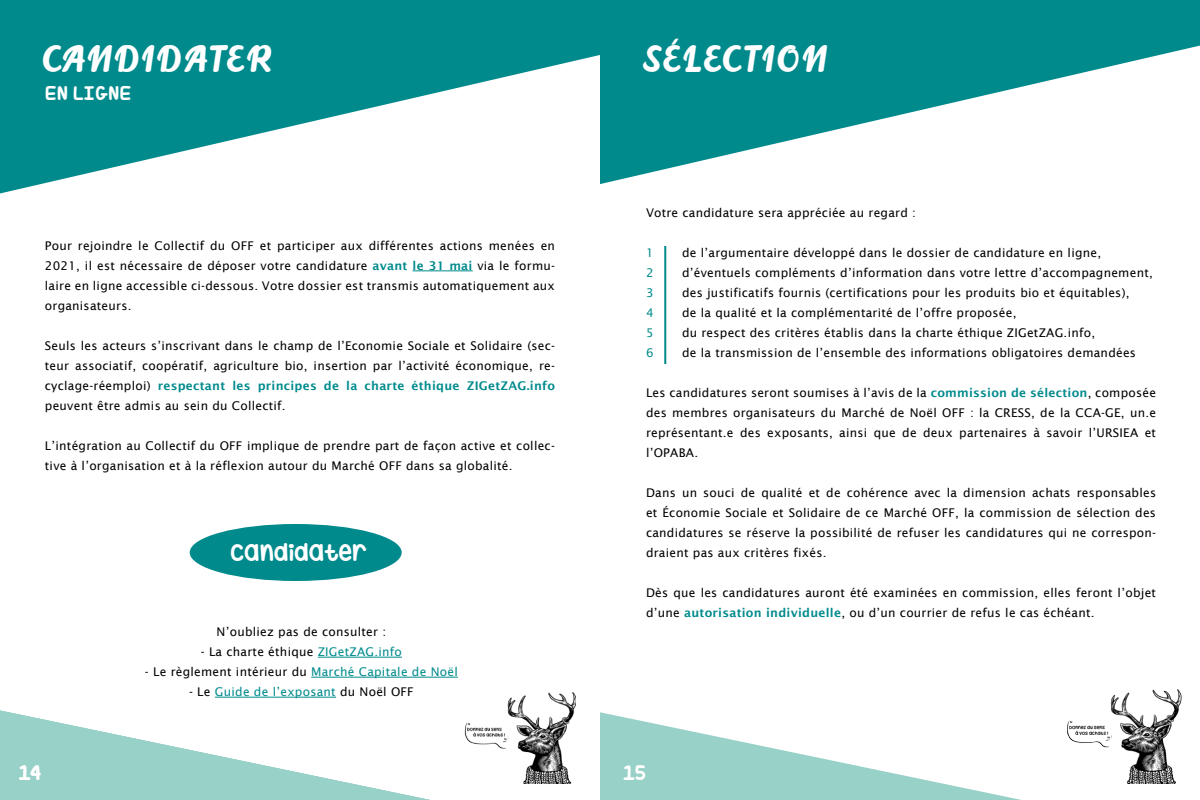
<style>
.page{position:relative;width:1200px;height:800px;background:#fff}
.page>*{position:absolute;margin:0;border:0;box-sizing:border-box;transform-origin:0 0}
.t1{font:36px "chocolate";color:#fff}
.t2{font:24.2px "Hug Me Tight";color:#fff}
.t3{font:21.2px "Hug Me Tight";color:#fff}
.t4{font:20px "Hug Me Tight";color:#fff}
.t5{font:12px/20px "Lucida Sans";letter-spacing:.02em;color:#000;text-align:justify}
.t6{font:12px "Lucida Sans";letter-spacing:.02em;color:#008a8c}
.s1{font-weight:600;color:#008a8c}
.s2{color:#008a8c}
.s3{color:#000}
</style>
<div class="page">
<svg style="left:600px;top:712px;width:421px;height:88px"></svg>
<svg style="left:621px;top:0;width:579px;height:180px;fill:#008a8c"></svg>
<svg style="left:0;top:0;width:621px;height:194px;fill:#008a8c"></svg>
<img style="left:464px;top:692px;width:112px;height:92px">
<img style="left:1067px;top:689px;width:114px;height:95px">
<svg style="left:0;top:710px;width:430px;height:90px"></svg>
<hr style="left:413px;top:271px;width:60px;height:1px;background:#008a8c">
<div style="left:190px;top:524px;width:212px;height:57px;background:#008a8c;border-radius:50%"></div>
<hr style="left:318px;top:657px;width:84px;height:1px;background:#008a8c">
<hr style="left:311px;top:677px;width:147px;height:1px;background:#008a8c">
<hr style="left:215px;top:697px;width:121px;height:1px;background:#008a8c">
<hr style="left:664px;top:246px;width:2px;height:118px;background:#008a8c">
<h1 class="t1" style="left:41px;top:39px;width:233px">CANDIDATER</h1>
<h3 class="t4" style="left:45px;top:80px;width:88px">EN LIGNE</h3>
<p class="t5" style="left:45px;top:235px;width:512px">Pour rejoindre le Collectif du OFF et participer aux différentes actions menées en 2021, il est nécessaire de déposer votre candidature <span class="s1">avant le 31 mai</span> via le formu&shy;laire en ligne accessible ci-dessous. Votre dossier est transmis automatiquement aux organisateurs.</p>
<p class="t5" style="left:45px;top:335px;width:512px">Seuls les acteurs s’inscrivant dans le champ de l’Economie Sociale et Solidaire (sec&shy;teur associatif, coopératif, agriculture bio, insertion par l’activité économique, re&shy;cyclage-réemploi) <span class="s1">respectant les principes de la charte éthique ZIGetZAG.info </span>peuvent être admis au sein du Collectif.</p>
<p class="t5" style="left:45px;top:435px;width:512px">L’intégration au Collectif du OFF implique de prendre part de façon active et collec&shy;tive à l’organisation et à la réflexion autour du Marché OFF dans sa globalité.</p>
<h2 class="t2" style="left:230px;top:537px;width:138px">CANDIDATER</h2>
<p class="t5" style="left:217px;top:622px;width:171px">N’oubliez pas de consulter :</p>
<p class="t5" style="left:201px;top:642px;width:203px">- La charte éthique <span class="s2">ZIGetZAG.info</span></p>
<p class="t5" style="left:145px;top:662px;width:314px">- Le règlement intérieur du <span class="s2">Marché Capitale de Noël</span></p>
<p class="t6" style="left:189px;top:685px;width:226px"><span class="s3">- Le</span> Guide de l’exposant <span class="s3">du Noël OFF</span></p>
<h1 class="t1" style="left:641px;top:39px;width:188px">SÉLECTION</h1>
<p class="t5" style="left:646px;top:203px;width:271px">Votre candidature sera appréciée au regard :</p>
<p class="t6" style="left:646px;top:246px;width:9px">1</p>
<p class="t5" style="left:682px;top:243px;width:421px">de l’argumentaire développé dans le dossier de candidature en ligne,</p>
<p class="t6" style="left:646px;top:266px;width:9px">2</p>
<p class="t5" style="left:682px;top:263px;width:472px">d’éventuels compléments d’information dans votre lettre d’accompagnement,</p>
<p class="t6" style="left:646px;top:286px;width:9px">3</p>
<p class="t5" style="left:682px;top:283px;width:449px">des justificatifs fournis (certifications pour les produits bio et équitables),</p>
<p class="t6" style="left:646px;top:306px;width:9px">4</p>
<p class="t5" style="left:682px;top:303px;width:336px">de la qualité et la complémentarité de l’offre proposée,</p>
<p class="t6" style="left:646px;top:326px;width:9px">5</p>
<p class="t5" style="left:682px;top:323px;width:415px">du respect des critères établis dans la charte éthique ZIGetZAG.info,</p>
<p class="t6" style="left:646px;top:346px;width:9px">6</p>
<p class="t5" style="left:682px;top:343px;width:456px">de la transmission de l’ensemble des informations obligatoires demandées</p>
<p class="t5" style="left:646px;top:383px;width:512px">Les candidatures seront soumises à l’avis de la <span class="s1">commission de sélection</span>, composée des membres organisateurs du Marché de Noël OFF : la CRESS, de la CCA-GE, un.e représentant.e des exposants, ainsi que de deux partenaires à savoir l’URSIEA et l’OPABA.</p>
<p class="t5" style="left:646px;top:483px;width:512px">Dans un souci de qualité et de cohérence avec la dimension achats responsables et Économie Sociale et Solidaire de ce Marché OFF, la commission de sélection des candidatures se réserve la possibilité de refuser les candidatures qui ne correspon&shy;draient pas aux critères fixés.</p>
<p class="t5" style="left:646px;top:583px;width:512px">Dès que les candidatures auront été examinées en commission, elles feront l’objet d’une <span class="s1">autorisation individuelle</span>, ou d’un courrier de refus le cas échéant.</p>
<h3 class="t3" style="left:19px;top:759px;width:24px">14</h3>
<h3 class="t3" style="left:623px;top:759px;width:25px">15</h3>
</div>
